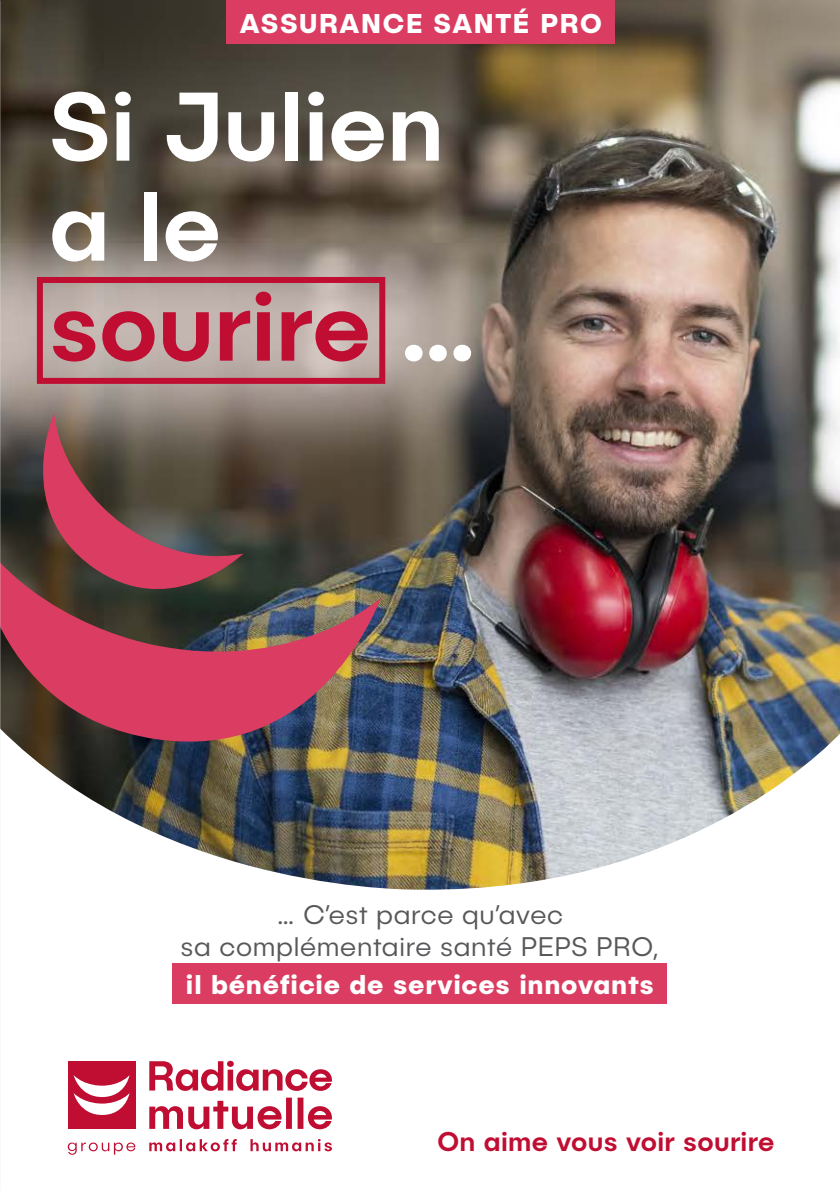
<style>
.page{position:relative;width:840px;height:1191px;background:#fff}
.page>*{position:absolute;margin:0;border:0;box-sizing:border-box;transform-origin:0 0}
.t1{font:500 98px/100px "Publica Sans";color:#c00d32}
.t2{font:500 98px "Publica Sans";color:#fff}
.t3{font:300 27.2px "Publica Sans";letter-spacing:.025em;color:#57585a}
.t4{font:700 27.2px "Publica Sans";letter-spacing:.025em;color:#fff}
.t5{font:500 27.2px "Publica Sans";letter-spacing:.01em;color:#c00d32}
.t6{font:700 27.2px "Publica Sans";letter-spacing:.06em;color:#fff}
.s1{color:#fff}
</style>
<div class="page">
<img style="left:0;top:0;width:839px;height:727px">
<svg style="left:37px;top:727px;width:802px;height:428px"></svg>
<div style="left:68px;top:1061px;width:67px;height:67px;background:#c00d32"></div>
<svg style="left:74px;top:1075px;width:55px;height:40px"></svg>
<svg style="left:149px;top:1060px;width:183px;height:30px"></svg>
<svg style="left:149px;top:1097px;width:183px;height:32px"></svg>
<svg style="left:68px;top:1139px;width:264px;height:15px"></svg>
<div style="left:226px;top:0;width:389px;height:43px;background:#da3d61"></div>
<div style="left:172px;top:963px;width:495px;height:41px;background:#da3d61"></div>
<div style="left:37px;top:277px;width:348px;height:107px;border:6px solid #c00d32"></div>
<img style="left:1px;top:527px;width:380px;height:235px">
<svg style="left:12px;top:413px;width:232px;height:206px;background:#6d4545"></svg>
<svg style="left:0;top:469px;width:1px;height:261px"></svg>
<p class="t6" style="left:240px;top:6px;width:363px">ASSURANCE SANTÉ PRO</p>
<p class="t2" style="left:49px;top:63px;width:396px">Si Julien</p>
<p class="t1" style="left:49px;top:173px;width:429px"><span class="s1">a le </span>sourire <span class="s1">…</span></p>
<p class="t3" style="left:277px;top:897px;width:287px">… C’est parce qu’avec</p>
<p class="t3" style="left:180px;top:930px;width:480px">sa complémentaire santé PEPS PRO,</p>
<p class="t4" style="left:186px;top:966px;width:469px">il bénéficie de services innovants</p>
<p class="t5" style="left:437px;top:1124px;width:338px">On aime vous voir sourire</p>
</div>
